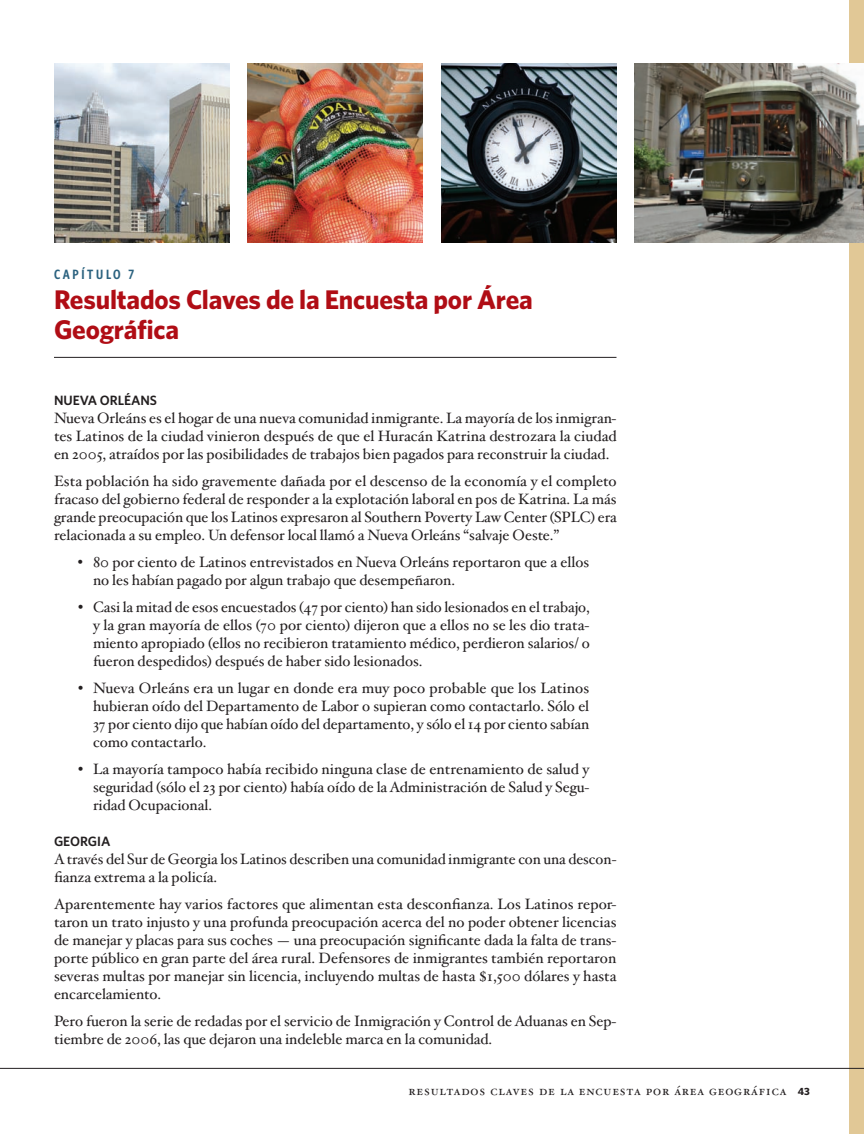
<style>
.page{position:relative;width:864px;height:1134px;background:#fff}
.page>*{position:absolute;margin:0;border:0;box-sizing:border-box;transform-origin:0 0}
.t1{font:700 27px/30px "Whitney";letter-spacing:-.005em;color:#b00d15}
.t2{font:15px/18px "Hoefler Text";color:#231f20;text-align:justify}
.t3{font:13.5px "Hoefler Text Roman Small Caps";letter-spacing:.06em;color:#231f20}
.t4{font:600 13.5px "Whitney";color:#231f20}
.t5{font:600 13.5px "Whitney Condensed";letter-spacing:.2em;color:#2b627f}
.s1{font-family:"Whitney";font-weight:700;font-size:10.5px}
</style>
<div class="page">
<div style="left:849px;top:0;width:15px;height:1134px;background:#e1c896"></div>
<hr style="left:0;top:1068px;width:864px;height:1px;background:#231f20">
<hr style="left:54px;top:357px;width:562px;height:1px;background:#231f20">
<img style="left:441px;top:63px;width:175px;height:180px">
<img style="left:248px;top:63px;width:175px;height:180px">
<img style="left:634px;top:63px;width:230px;height:180px">
<img style="left:54px;top:63px;width:176px;height:180px">
<p class="t5" style="left:54px;top:267px;width:81px">CAPÍTULO 7</p>
<h1 class="t1" style="left:54px;top:284px;width:480px">Resultados Claves de la Encuesta por Área<br>Geográfica</h1>
<p class="t4" style="left:54px;top:392px;width:105px">NUEVA ORLÉANS</p>
<p class="t2" style="left:54px;top:409px;width:564px">Nueva Orleáns es el hogar de una nueva comunidad inmigrante. La mayoría de los inmigran&shy;tes Latinos de la ciudad vinieron después de que el Huracán Katrina destrozara la ciudad en 2005, atraídos por las posibilidades de trabajos bien pagados para reconstruir la ciudad.</p>
<p class="t2" style="left:54px;top:472px;width:564px">Esta población ha sido gravemente dañada por el descenso de la economía y el completo fracaso del gobierno federal de responder a la explotación laboral en pos de Katrina. La más grande preocupación que los Latinos expresaron al Southern Poverty Law Center (SPLC) era relacionada a su empleo. Un defensor local llamó a Nueva Orleáns “salvaje Oeste.”</p>
<p class="t2" style="left:93px;top:553px;width:498px;text-indent:-15px">• 80 por ciento de Latinos entrevistados en Nueva Orleáns reportaron que a ellos no les habían pagado por algun trabajo que desempeñaron.</p>
<p class="t2" style="left:93px;top:598px;width:498px;text-indent:-15px">• Casi la mitad de esos encuestados (47 por ciento) han sido lesionados en el trabajo, y la gran mayoría de ellos (70 por ciento) dijeron que a ellos no se les dio trata&shy;miento apropiado (ellos no recibieron tratamiento médico, perdieron salarios/ o fueron despedidos) después de haber sido lesionados.</p>
<p class="t2" style="left:93px;top:679px;width:498px;text-indent:-15px">• Nueva Orleáns era un lugar en donde era muy poco probable que los Latinos hubieran oído del Departamento de Labor o supieran como contactarlo. Sólo el 37 por ciento dijo que habían oído del departamento, y sólo el 14 por ciento sabían como contactarlo.</p>
<p class="t2" style="left:93px;top:760px;width:499px;text-indent:-15px">• La mayoría tampoco había recibido ninguna clase de entrenamiento de salud y seguridad (sólo el 23 por ciento) había oído de la Administración de Salud y Segu&shy;ridad Ocupacional.</p>
<p class="t4" style="left:54px;top:833px;width:12px">GEORGIA</p>
<p class="t2" style="left:54px;top:850px;width:564px">A través del Sur de Georgia los Latinos describen una comunidad inmigrante con una descon&shy;fianza extrema a la policía.</p>
<p class="t2" style="left:54px;top:895px;width:564px">Aparentemente hay varios factores que alimentan esta desconfianza. Los Latinos repor&shy;taron un trato injusto y una profunda preocupación acerca del no poder obtener licencias de manejar y placas para sus coches — una preocupación significante dada la falta de trans&shy;porte público en gran parte del área rural. Defensores de inmigrantes también reportaron severas multas por manejar sin licencia, incluyendo multas de hasta $1,500 dólares y hasta encarcelamiento.</p>
<p class="t2" style="left:54px;top:1012px;width:564px">Pero fueron la serie de redadas por el servicio de Inmigración y Control de Aduanas en Sep&shy;tiembre de 2006, las que dejaron una indeleble marca en la comunidad.</p>
<p class="t3" style="left:409px;top:1082px;width:403px">resultados claves de la encuesta por área geográfica <span class="s1">43</span></p>
</div>
